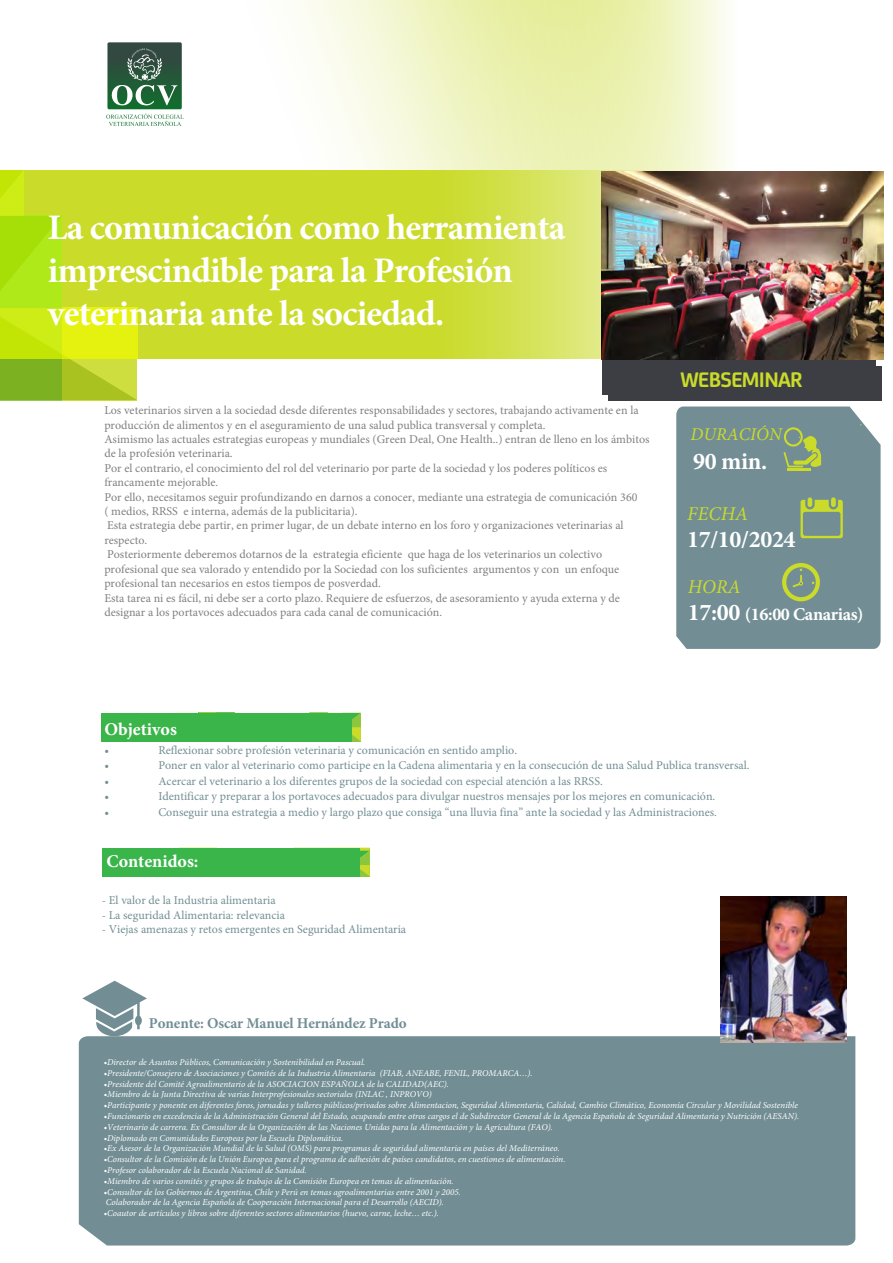
<style>
.page{position:relative;width:893px;height:1263px;background:#fff}
.page>*{position:absolute;margin:0;border:0;box-sizing:border-box;transform-origin:0 0}
.Titulo{font:700 36px/43.2px "Minion Pro";letter-spacing:-.025em;color:#fff}
.Datos{font:700 24px "Minion Pro";letter-spacing:-.015em;color:#fff}
.t1{font:700 22.5px "FS Joey";letter-spacing:-.03em;color:#cadb2a}
.Datos-2{font:italic 19.5px "Minion Pro";color:#cadb2a}
.t2{font:700 18px "Minion Pro";letter-spacing:-.02em;color:#fff}
.t3{font:700 18px "Minion Pro";color:#fff}
.Datos-3{font:italic 18px "Minion Pro";color:#cadb2a}
.t4{font:700 15px "Minion Pro";letter-spacing:-.005em;color:#728e94}
.t5{font:12px/14.4px "Minion Pro";color:#808080}
.t6{font:12px "Minion Pro";color:#728e94}
.t7{font:italic 9px/10.8px "Minion Pro";color:#fff}
.s1{font-size:24px}
.s2{font-weight:400;font-style:italic;font-size:10.5px;color:#fff}
</style>
<div class="page">
<div style="left:676px;top:406px;width:205px;height:243px;background:#728e94"></div>
<hr style="left:787px;top:468px;width:23px;height:2px;background:#cadb2a">
<svg style="left:783px;top:427px;width:38px;height:40px;background:#90a86e"></svg>
<div style="left:831px;top:497px;width:5px;height:10px;background:#cadb2a;border-radius:2px"></div>
<svg style="left:800px;top:500px;width:43px;height:38px;background:#92aa6c"></svg>
<div style="left:0;top:0;width:893px;height:358px;background:#cadb2a"></div>
<svg style="left:0;top:0;width:419px;height:170px;background:#fcfdf7"></svg>
<svg style="left:0;top:170px;width:137px;height:230px"></svg>
<svg style="left:419px;top:0;width:474px;height:400px;background:#eaf0b1"></svg>
<svg style="left:106px;top:42px;width:78px;height:84px;background:#698c77"></svg>
<svg style="left:82px;top:981px;width:65px;height:55px"></svg>
<div style="left:79px;top:1036px;width:776px;height:209px;background:#728e94"></div>
<svg style="left:782px;top:563px;width:38px;height:38px"></svg>
<div style="left:602px;top:360px;width:273px;height:34px;background:#3c3e44"></div>
<div style="left:608px;top:366px;width:273px;height:34px;background:#3c3e44"></div>
<svg style="left:120px;top:712px;width:115px;height:1px"></svg>
<svg style="left:309px;top:712px;width:52px;height:30px"></svg>
<div style="left:101px;top:713px;width:250px;height:29px;background:#3ab54a"></div>
<svg style="left:360px;top:848px;width:10px;height:28px"></svg>
<div style="left:102px;top:848px;width:258px;height:28px;background:#3ab54a"></div>
<img style="left:602px;top:172px;width:282px;height:187px">
<img style="left:721px;top:897px;width:125px;height:146px">
<p class="Titulo" style="left:48px;top:205px;width:519px">La comunicación como herramienta imprescindible para la Profesión veterinaria ante la sociedad.</p>
<p class="t5" style="left:104px;top:403px;width:547px">Los veterinarios sirven a la sociedad desde diferentes responsabilidades y sectores, trabajando activamente en la producción de alimentos y en el aseguramiento de una salud publica transversal y completa.<br>Asimismo las actuales estrategias europeas y mundiales (Green Deal, One Health..) entran de lleno en los ámbitos de la profesión veterinaria.<br>Por el contrario, el conocimiento del rol del veterinario por parte de la sociedad y los poderes políticos es francamente mejorable.<br>Por ello, necesitamos seguir profundizando en darnos a conocer, mediante una estrategia de comunicación 360<br>( medios, RRSS e interna, además de la publicitaria).<br>Esta estrategia debe partir, en primer lugar, de un debate interno en los foro y organizaciones veterinarias al respecto.<br>Posteriormente deberemos dotarnos de la estrategia eficiente que haga de los veterinarios un colectivo profesional que sea valorado y entendido por la Sociedad con los suficientes argumentos y con un enfoque profesional tan necesarios en estos tiempos de posverdad.<br>Esta tarea ni es fácil, ni debe ser a corto plazo. Requiere de esfuerzos, de asesoramiento y ayuda externa y de designar a los portavoces adecuados para cada canal de comunicación.</p>
<h3 class="t1" style="left:681px;top:363px;width:124px">WEBSEMINAR</h3>
<p class="Datos-3" style="left:691px;top:422px;width:93px">DURACIÓN</p>
<p class="Datos" style="left:693px;top:444px;width:76px">90 min.</p>
<p class="Datos-2" style="left:687px;top:500px;width:62px">FECHA</p>
<p class="Datos" style="left:687px;top:522px;width:110px">17/10/2024</p>
<h3 class="Datos-2" style="left:688px;top:574px;width:54px">HORA</h3>
<h3 class="t2" style="left:688px;top:601px;width:177px"><span class="s1">17:00</span> (16:00 Canarias)</h3>
<h3 class="t3" style="left:104px;top:717px;width:74px">Objetivos</h3>
<h3 class="t6" style="left:104px;top:742px;width:6px">•</h3>
<h3 class="t6" style="left:158px;top:742px;width:360px">Reflexionar sobre profesión veterinaria y comunicación en sentido amplio.</h3>
<h3 class="t6" style="left:104px;top:757px;width:6px">•</h3>
<h3 class="t6" style="left:158px;top:757px;width:593px">Poner en valor al veterinario como participe en la Cadena alimentaria y en la consecución de una Salud Publica transversal.</h3>
<h3 class="t6" style="left:104px;top:773px;width:6px">•</h3>
<h3 class="t6" style="left:158px;top:773px;width:446px">Acercar el veterinario a los diferentes grupos de la sociedad con especial atención a las RRSS.</h3>
<h3 class="t6" style="left:104px;top:788px;width:6px">•</h3>
<h3 class="t6" style="left:158px;top:788px;width:558px">Identificar y preparar a los portavoces adecuados para divulgar nuestros mensajes por los mejores en comunicación.</h3>
<h3 class="t6" style="left:104px;top:804px;width:6px">•</h3>
<h3 class="t6" style="left:158px;top:804px;width:560px">Conseguir una estrategia a medio y largo plazo que consiga “una lluvia fina” ante la sociedad y las Administraciones.</h3>
<h3 class="t3" style="left:106px;top:849px;width:94px">Contenidos:</h3>
<h3 class="t6" style="left:102px;top:892px;width:175px">- El valor de la Industria alimentaria</h3>
<h3 class="t6" style="left:102px;top:907px;width:185px">- La seguridad Alimentaria: relevancia</h3>
<h3 class="t6" style="left:102px;top:921px;width:306px">- Viejas amenazas y retos emergentes en Seguridad Alimentaria</h3>
<h3 class="t4" style="left:149px;top:1013px;width:278px">Ponente: Oscar Manuel Hernández Prado <span class="s2">arc</span></h3>
<p class="t7" style="left:104px;top:1056px;width:263px">•Director de Asuntos Públicos, Comunicación y Sostenibilidad en Pascual.</p>
<p class="t7" style="left:104px;top:1067px;width:430px">•Presidente/Consejero de Asociaciones y Comités de la Industria Alimentaria (FIAB, ANEABE, FENIL, PROMARCA…).</p>
<p class="t7" style="left:104px;top:1078px;width:347px">•Presidente del Comité Agroalimentario de la ASOCIACION ESPAÑOLA de la CALIDAD(AEC).</p>
<p class="t7" style="left:104px;top:1089px;width:329px">•Miembro de la Junta Directiva de varias Interprofesionales sectoriales (INLAC , INPROVO)</p>
<p class="t7" style="left:104px;top:1100px;width:696px">•Participante y ponente en diferentes foros, jornadas y talleres públicos/privados sobre Alimentacion, Seguridad Alimentaria, Calidad, Cambio Climático, Economía Circular y Movilidad Sostenible</p>
<p class="t7" style="left:104px;top:1110px;width:697px">•Funcionario en excedencia de la Administración General del Estado, ocupando entre otros cargos el de Subdirector General de la Agencia Española de Seguridad Alimentaria y Nutrición (AESAN).</p>
<p class="t7" style="left:104px;top:1121px;width:451px">•Veterinario de carrera. Ex Consultor de la Organización de las Naciones Unidas para la Alimentación y la Agricultura (FAO).</p>
<p class="t7" style="left:104px;top:1132px;width:241px">•Diplomado en Comunidades Europeas por la Escuela Diplomática.</p>
<p class="t7" style="left:104px;top:1143px;width:457px">•Ex Asesor de la Organización Mundial de la Salud (OMS) para programas de seguridad alimentaria en países del Mediterráneo.</p>
<p class="t7" style="left:104px;top:1154px;width:463px">•Consultor de la Comisión de la Unión Europea para el programa de adhesión de países candidatos, en cuestiones de alimentación.</p>
<p class="t7" style="left:104px;top:1164px;width:205px">•Profesor colaborador de la Escuela Nacional de Sanidad.</p>
<p class="t7" style="left:104px;top:1175px;width:351px">•Miembro de varios comités y grupos de trabajo de la Comisión Europea en temas de alimentación.</p>
<p class="t7" style="left:104px;top:1186px;width:359px">•Consultor de los Gobiernos de Argentina, Chile y Perú en temas agroalimentarias entre 2001 y 2005.<br>Colaborador de la Agencia Española de Cooperación Internacional para el Desarrollo (AECID).</p>
<p class="t7" style="left:104px;top:1208px;width:337px">•Coautor de artículos y libros sobre diferentes sectores alimentarios (huevo, carne, leche… etc.).</p>
</div>
